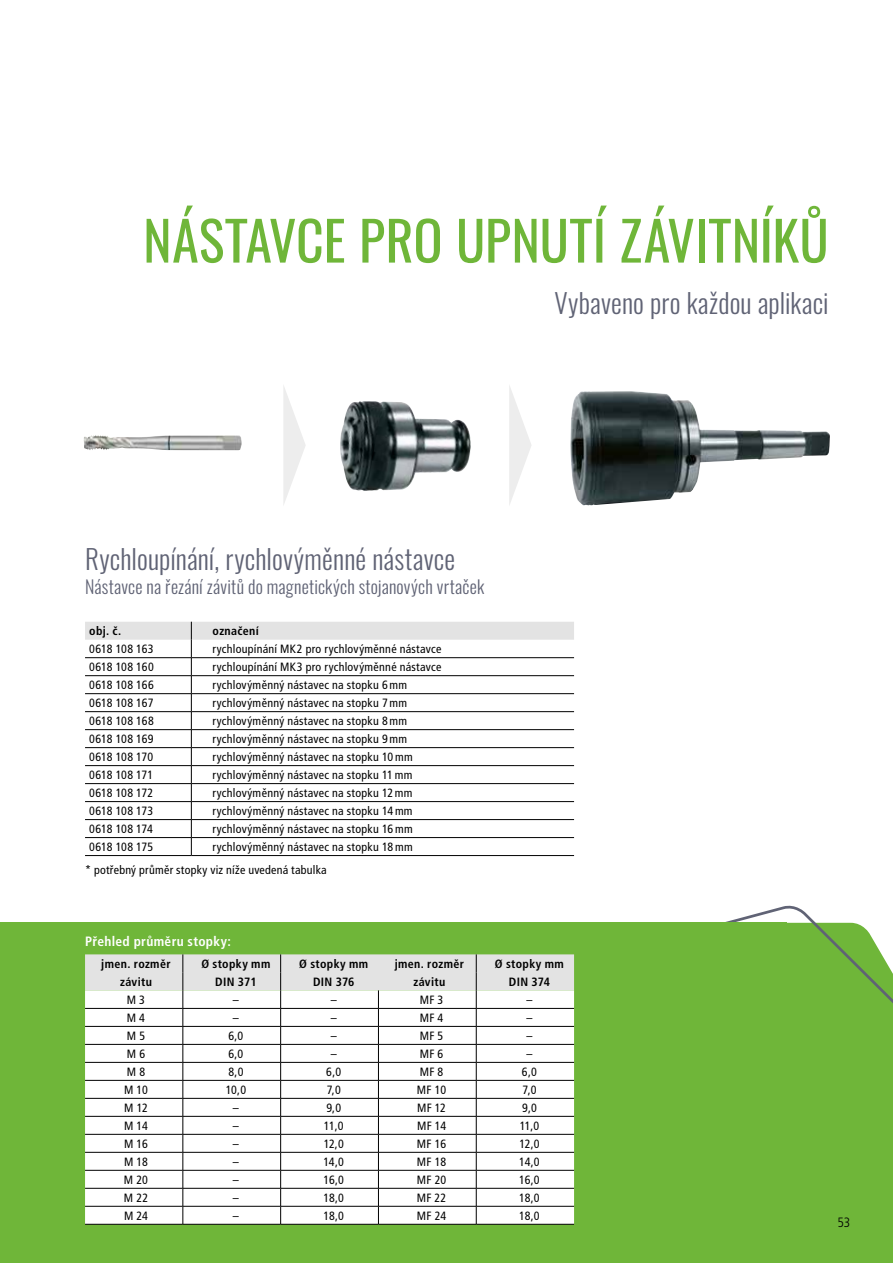
<style>
.page{position:relative;width:893px;height:1263px;background:#fff}
.page>*{position:absolute;margin:0;border:0;box-sizing:border-box;transform-origin:0 0}
.t1{font:54px "Oswald";color:#6fb639}
.t2{font:300 27px "Oswald";letter-spacing:.005em;color:#606375}
.t3{font:300 18px "Oswald";letter-spacing:.01em;color:#606375}
.t4{font:700 condensed 13.5px "Frutiger LT Pro";letter-spacing:.025em;color:#fff}
.t5{font:300 condensed 13.5px "Frutiger LT Pro";color:#000}
.t6{font:condensed 12px "Frutiger LT Pro";letter-spacing:.02em;color:#000}
.t7{font:condensed 12px "Frutiger LT Pro";color:#000}
.t8{font:700 condensed 12px "Frutiger LT Pro";letter-spacing:.03em;color:#000}
.t9{font:condensed 12px "Frutiger LT Pro";letter-spacing:-.02em;color:#000}
</style>
<div class="page">
<div style="left:787px;top:1127px;width:106px;height:136px;background:#6fb639"></div>
<svg style="left:721px;top:905px;width:172px;height:222px;background:#83be56"></svg>
<div style="left:0;top:923px;width:787px;height:340px;background:#6fb639"></div>
<svg style="left:85px;top:622px;width:489px;height:233px"></svg>
<hr style="left:85px;top:855px;width:106px;height:1px;background:#000">
<hr style="left:191px;top:855px;width:383px;height:1px;background:#000">
<img style="left:570px;top:391px;width:260px;height:114px">
<img style="left:340px;top:401px;width:131px;height:90px">
<svg style="left:509px;top:386px;width:22px;height:119px"></svg>
<hr style="left:85px;top:1224px;width:98px;height:1px;background:#000">
<hr style="left:183px;top:1224px;width:98px;height:1px;background:#000">
<hr style="left:281px;top:1224px;width:97px;height:1px;background:#000">
<hr style="left:378px;top:1224px;width:98px;height:1px;background:#000">
<hr style="left:476px;top:1224px;width:98px;height:1px;background:#000">
<svg style="left:85px;top:954px;width:489px;height:270px;background:#ededed"></svg>
<img style="left:83px;top:435px;width:157px;height:15px">
<svg style="left:283px;top:386px;width:23px;height:119px"></svg>
<h1 class="t1" style="left:143px;top:193px;width:687px">NÁSTAVCE PRO UPNUTÍ ZÁVITNÍKŮ</h1>
<h2 class="t2" style="left:555px;top:279px;width:276px">Vybaveno pro každou aplikaci</h2>
<h2 class="t2" style="left:85px;top:535px;width:372px">Rychloupínání, rychlovýměnné nástavce</h2>
<h3 class="t3" style="left:85px;top:571px;width:401px">Nástavce na řezání závitů do magnetických stojanových vrtaček</h3>
<p class="t8" style="left:89px;top:624px;width:34px">obj. č.</p>
<p class="t8" style="left:213px;top:624px;width:48px">označení</p>
<p class="t7" style="left:89px;top:642px;width:66px">0618 108 163</p>
<p class="t6" style="left:213px;top:642px;width:230px">rychloupínání MK2 pro rychlovýměnné nástavce</p>
<p class="t7" style="left:89px;top:660px;width:66px">0618 108 160</p>
<p class="t6" style="left:213px;top:660px;width:230px">rychloupínání MK3 pro rychlovýměnné nástavce</p>
<p class="t7" style="left:89px;top:678px;width:66px">0618 108 166</p>
<p class="t6" style="left:213px;top:678px;width:196px">rychlovýměnný nástavec na stopku 6 mm</p>
<p class="t7" style="left:89px;top:696px;width:66px">0618 108 167</p>
<p class="t6" style="left:213px;top:696px;width:196px">rychlovýměnný nástavec na stopku 7 mm</p>
<p class="t7" style="left:89px;top:714px;width:66px">0618 108 168</p>
<p class="t6" style="left:213px;top:714px;width:196px">rychlovýměnný nástavec na stopku 8 mm</p>
<p class="t7" style="left:89px;top:732px;width:66px">0618 108 169</p>
<p class="t6" style="left:213px;top:732px;width:196px">rychlovýměnný nástavec na stopku 9 mm</p>
<p class="t7" style="left:89px;top:750px;width:65px">0618 108 170</p>
<p class="t6" style="left:213px;top:750px;width:202px">rychlovýměnný nástavec na stopku 10 mm</p>
<p class="t7" style="left:89px;top:768px;width:65px">0618 108 171</p>
<p class="t6" style="left:213px;top:768px;width:201px">rychlovýměnný nástavec na stopku 11 mm</p>
<p class="t7" style="left:89px;top:786px;width:66px">0618 108 172</p>
<p class="t6" style="left:213px;top:786px;width:201px">rychlovýměnný nástavec na stopku 12 mm</p>
<p class="t7" style="left:89px;top:804px;width:65px">0618 108 173</p>
<p class="t6" style="left:213px;top:804px;width:201px">rychlovýměnný nástavec na stopku 14 mm</p>
<p class="t9" style="left:89px;top:822px;width:65px">0618 108 174</p>
<p class="t6" style="left:213px;top:822px;width:202px">rychlovýměnný nástavec na stopku 16 mm</p>
<p class="t7" style="left:89px;top:840px;width:65px">0618 108 175</p>
<p class="t6" style="left:213px;top:840px;width:202px">rychlovýměnný nástavec na stopku 18 mm</p>
<p class="t6" style="left:85px;top:863px;width:243px">* potřebný průměr stopky viz níže uvedená tabulka</p>
<p class="t4" style="left:85px;top:933px;width:148px">Přehled průměru stopky:</p>
<p class="t8" style="left:101px;top:957px;width:71px">jmen. rozměr</p>
<p class="t8" style="left:201px;top:957px;width:71px">Ø stopky mm</p>
<p class="t8" style="left:299px;top:957px;width:71px">Ø stopky mm</p>
<p class="t8" style="left:395px;top:957px;width:71px">jmen. rozměr</p>
<p class="t8" style="left:495px;top:957px;width:71px">Ø stopky mm</p>
<p class="t8" style="left:120px;top:974px;width:33px">závitu</p>
<p class="t8" style="left:215px;top:974px;width:43px">DIN 371</p>
<p class="t8" style="left:313px;top:974px;width:43px">DIN 376</p>
<p class="t8" style="left:413px;top:974px;width:33px">závitu</p>
<p class="t8" style="left:509px;top:974px;width:43px">DIN 374</p>
<p class="t6" style="left:127px;top:993px;width:20px">M 3</p>
<p class="t6" style="left:233px;top:993px;width:7px">–</p>
<p class="t6" style="left:331px;top:993px;width:7px">–</p>
<p class="t6" style="left:420px;top:993px;width:25px">MF 3</p>
<p class="t6" style="left:526px;top:993px;width:7px">–</p>
<p class="t6" style="left:127px;top:1011px;width:20px">M 4</p>
<p class="t6" style="left:233px;top:1011px;width:7px">–</p>
<p class="t6" style="left:331px;top:1011px;width:7px">–</p>
<p class="t6" style="left:420px;top:1011px;width:25px">MF 4</p>
<p class="t6" style="left:526px;top:1011px;width:7px">–</p>
<p class="t6" style="left:127px;top:1029px;width:20px">M 5</p>
<p class="t6" style="left:228px;top:1029px;width:16px">6,0</p>
<p class="t6" style="left:331px;top:1029px;width:7px">–</p>
<p class="t6" style="left:420px;top:1029px;width:25px">MF 5</p>
<p class="t6" style="left:526px;top:1029px;width:7px">–</p>
<p class="t6" style="left:127px;top:1047px;width:20px">M 6</p>
<p class="t6" style="left:228px;top:1047px;width:16px">6,0</p>
<p class="t6" style="left:331px;top:1047px;width:7px">–</p>
<p class="t6" style="left:420px;top:1047px;width:25px">MF 6</p>
<p class="t6" style="left:526px;top:1047px;width:7px">–</p>
<p class="t6" style="left:127px;top:1065px;width:20px">M 8</p>
<p class="t6" style="left:228px;top:1065px;width:17px">8,0</p>
<p class="t6" style="left:326px;top:1065px;width:16px">6,0</p>
<p class="t6" style="left:420px;top:1065px;width:25px">MF 8</p>
<p class="t6" style="left:522px;top:1065px;width:16px">6,0</p>
<p class="t6" style="left:124px;top:1083px;width:25px">M 10</p>
<p class="t6" style="left:226px;top:1083px;width:22px">10,0</p>
<p class="t6" style="left:327px;top:1083px;width:16px">7,0</p>
<p class="t6" style="left:417px;top:1083px;width:31px">MF 10</p>
<p class="t6" style="left:522px;top:1083px;width:16px">7,0</p>
<p class="t6" style="left:124px;top:1101px;width:25px">M 12</p>
<p class="t6" style="left:233px;top:1101px;width:7px">–</p>
<p class="t6" style="left:326px;top:1101px;width:16px">9,0</p>
<p class="t6" style="left:417px;top:1101px;width:30px">MF 12</p>
<p class="t6" style="left:522px;top:1101px;width:16px">9,0</p>
<p class="t6" style="left:124px;top:1119px;width:25px">M 14</p>
<p class="t6" style="left:233px;top:1119px;width:7px">–</p>
<p class="t6" style="left:324px;top:1119px;width:21px">11,0</p>
<p class="t6" style="left:417px;top:1119px;width:31px">MF 14</p>
<p class="t6" style="left:520px;top:1119px;width:21px">11,0</p>
<p class="t6" style="left:124px;top:1137px;width:25px">M 16</p>
<p class="t6" style="left:233px;top:1137px;width:7px">–</p>
<p class="t6" style="left:324px;top:1137px;width:22px">12,0</p>
<p class="t6" style="left:417px;top:1137px;width:31px">MF 16</p>
<p class="t6" style="left:519px;top:1137px;width:22px">12,0</p>
<p class="t6" style="left:124px;top:1155px;width:25px">M 18</p>
<p class="t6" style="left:233px;top:1155px;width:7px">–</p>
<p class="t6" style="left:324px;top:1155px;width:22px">14,0</p>
<p class="t6" style="left:417px;top:1155px;width:31px">MF 18</p>
<p class="t6" style="left:519px;top:1155px;width:22px">14,0</p>
<p class="t6" style="left:124px;top:1173px;width:26px">M 20</p>
<p class="t6" style="left:233px;top:1173px;width:7px">–</p>
<p class="t6" style="left:323px;top:1173px;width:22px">16,0</p>
<p class="t6" style="left:417px;top:1173px;width:31px">MF 20</p>
<p class="t6" style="left:519px;top:1173px;width:22px">16,0</p>
<p class="t6" style="left:124px;top:1191px;width:26px">M 22</p>
<p class="t6" style="left:233px;top:1191px;width:7px">–</p>
<p class="t6" style="left:323px;top:1191px;width:22px">18,0</p>
<p class="t6" style="left:417px;top:1191px;width:31px">MF 22</p>
<p class="t6" style="left:519px;top:1191px;width:22px">18,0</p>
<p class="t6" style="left:124px;top:1208px;width:25px">M 24</p>
<p class="t6" style="left:233px;top:1208px;width:7px">–</p>
<p class="t6" style="left:324px;top:1208px;width:22px">18,0</p>
<p class="t6" style="left:417px;top:1208px;width:31px">MF 24</p>
<p class="t6" style="left:519px;top:1208px;width:22px">18,0</p>
<p class="t5" style="left:837px;top:1214px;width:15px">53</p>
</div>
